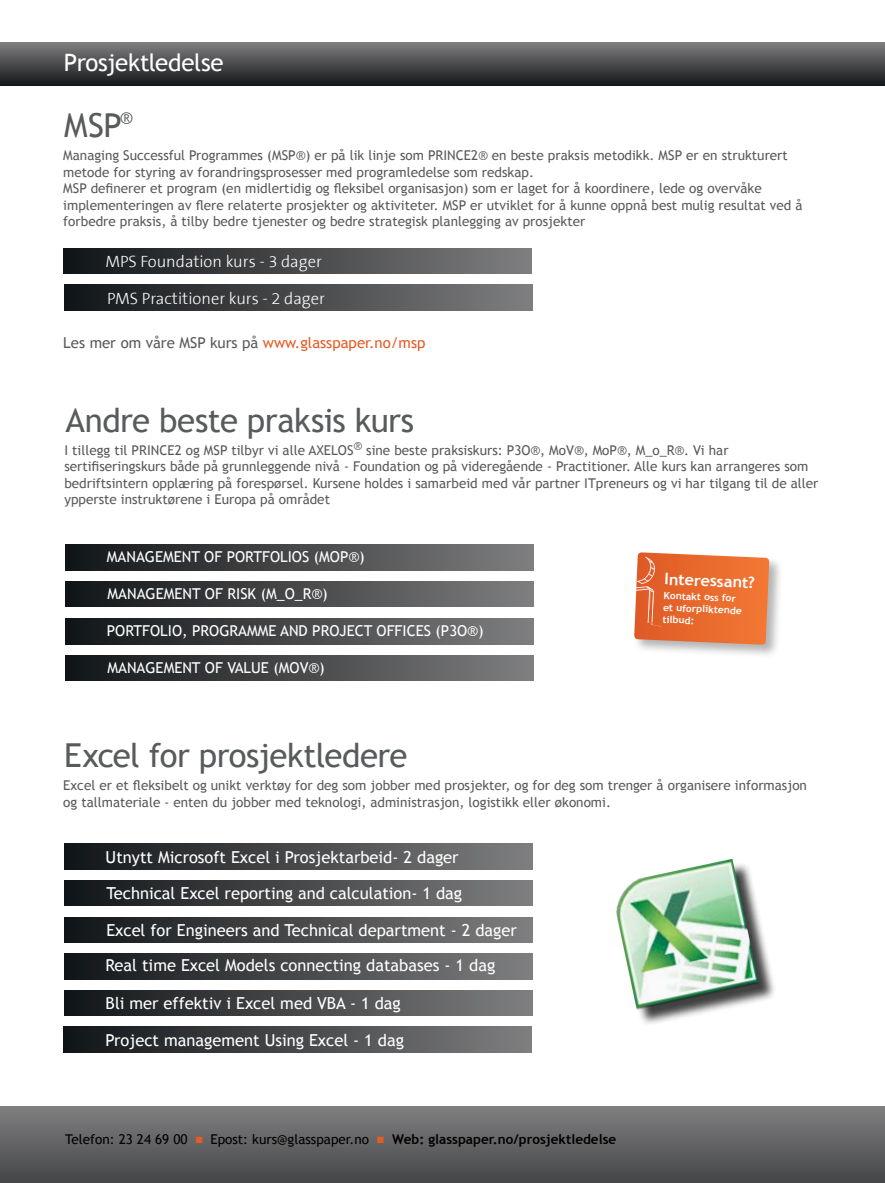
<style>
.page{position:relative;width:885px;height:1183px;background:#fff}
.page>*{position:absolute;margin:0;border:0;box-sizing:border-box;transform-origin:0 0}
.t1{font:33px "Trebuchet MS";letter-spacing:-.02em;color:#585b5c}
.t2{font:24px "Trebuchet MS";letter-spacing:-.015em;color:#fff}
.t3{font:16.5px/35.1px "Trebuchet MS";color:#fff}
.t4{font:300 16.5px "The Sans B3";color:#fff}
.t5{font:700 15.75px "Trebuchet MS";color:#fff}
.t6{font:15px "Trebuchet MS";color:#fff}
.t7{font:15px "Trebuchet MS";color:#585b5c}
.t8{font:13.5px/16.5px "Trebuchet MS";color:#585b5c}
.t9{font:13.5px "Trebuchet MS";color:#000}
.t10{font:700 9.9px/11.9px "Trebuchet MS";color:#fff}
.s1{color:#e65a25}
.s2{font-weight:700}
</style>
<div class="page">
<div style="left:0;top:43px;width:884px;height:43px;background:linear-gradient(to bottom,#7d7d7e,#14171a)"></div>
<div style="left:0;top:1106px;width:884px;height:76px;background:linear-gradient(to bottom,#7f7f81,#464749)"></div>
<div style="left:64px;top:248px;width:468px;height:26px;background:linear-gradient(to right,#111518,#7e7e7f)"></div>
<div style="left:65px;top:285px;width:468px;height:25px;background:linear-gradient(to right,#111518,#7e7e7f)"></div>
<div style="left:65px;top:581px;width:468px;height:25px;background:linear-gradient(to right,#111518,#7e7d7e)"></div>
<div style="left:65px;top:544px;width:468px;height:26px;background:linear-gradient(to right,#111518,#7e7d7e)"></div>
<div style="left:65px;top:655px;width:468px;height:25px;background:linear-gradient(to right,#111518,#7e7d7e)"></div>
<div style="left:65px;top:618px;width:468px;height:26px;background:linear-gradient(to right,#111518,#7e7d7e)"></div>
<div style="left:64px;top:880px;width:468px;height:25px;background:linear-gradient(to right,#111518,#7e7d7f)"></div>
<div style="left:64px;top:990px;width:468px;height:25px;background:linear-gradient(to right,#111518,#7e7d7f)"></div>
<div style="left:64px;top:916px;width:468px;height:26px;background:linear-gradient(to right,#111518,#7e7d7f)"></div>
<div style="left:64px;top:953px;width:468px;height:25px;background:linear-gradient(to right,#111518,#7e7d7f)"></div>
<div style="left:63px;top:1026px;width:468px;height:26px;background:linear-gradient(to right,#111518,#7e7d7e)"></div>
<div style="left:64px;top:843px;width:468px;height:26px;background:linear-gradient(to right,#111518,#7e7d7f)"></div>
<div style="left:619px;top:861px;width:157px;height:165px;background:#000;opacity:.75"></div>
<img style="left:615px;top:858px;width:144px;height:152px">
<div style="left:632px;top:550px;width:151px;height:108px;background:#000;opacity:.3"></div>
<svg style="left:632px;top:552px;width:137px;height:92px;background:#e97641"></svg>
<h2 class="t2" style="left:64px;top:48px;width:161px">Prosjektledelse</h2>
<h1 class="t1" style="left:64px;top:106px;width:70px">MSP<sup>®</sup></h1>
<p class="t8" style="left:63px;top:147px;width:740px">Managing Successful Programmes (MSP®) er på lik linje som PRINCE2® en beste praksis metodikk. MSP er en strukturert metode for styring av forandringsprosesser med programledelse som redskap.<br>MSP definerer et program (en midlertidig og fleksibel organisasjon) som er laget for å koordinere, lede og overvåke implementeringen av flere relaterte prosjekter og aktiviteter. MSP er utviklet for å kunne oppnå best mulig resultat ved å forbedre praksis, å tilby bedre tjenester og bedre strategisk planlegging av prosjekter</p>
<p class="t4" style="left:105px;top:253px;width:218px">MPS Foundation kurs - 3 dager</p>
<p class="t4" style="left:107px;top:289px;width:219px">PMS Practitioner kurs - 2 dager</p>
<p class="t7" style="left:63px;top:334px;width:364px">Les mer om våre MSP kurs på <span class="s1">www.glasspaper.no/msp</span></p>
<h1 class="t1" style="left:65px;top:400px;width:350px">Andre beste praksis kurs</h1>
<p class="t8" style="left:64px;top:441px;width:755px">I tillegg til PRINCE2 og MSP tilbyr vi alle AXELOS<sup>®</sup> sine beste praksiskurs: P3O®, MoV®, MoP®, M_o_R®. Vi har sertifiseringskurs både på grunnleggende nivå - Foundation og på videregående - Practitioner. Alle kurs kan arrangeres som bedriftsintern opplæring på forespørsel. Kursene holdes i samarbeid med vår partner ITpreneurs og vi har tilgang til de aller ypperste instruktørene i Europa på området</p>
<p class="t6" style="left:107px;top:548px;width:259px">MANAGEMENT OF PORTFOLIOS (MOP®)</p>
<p class="t6" style="left:108px;top:584px;width:221px">MANAGEMENT OF RISK (M_O_R®)</p>
<p class="t6" style="left:107px;top:621px;width:378px">PORTFOLIO, PROGRAMME AND PROJECT OFFICES (P3O®)</p>
<p class="t6" style="left:108px;top:658px;width:219px">MANAGEMENT OF VALUE (MOV®)</p>
<h1 class="t1" style="left:64px;top:735px;width:345px">Excel for prosjektledere</h1>
<p class="t5" style="left:664px;top:569px;width:92px;rotate:2deg">Interessant?</p>
<p class="t10" style="left:663px;top:589px;width:80px;rotate:2deg">Kontakt oss for et uforpliktende tilbud:</p>
<p class="t8" style="left:63px;top:777px;width:745px">Excel er et fleksibelt og unikt verktøy for deg som jobber med prosjekter, og for deg som trenger å organisere informasjon og tallmateriale - enten du jobber med teknologi, administrasjon, logistikk eller økonomi.</p>
<p class="t3" style="left:106px;top:839px;width:354px">Utnytt Microsoft Excel i Prosjektarbeid- 2 dager</p>
<p class="t3" style="left:106px;top:875px;width:357px">Technical Excel reporting and calculation- 1 dag</p>
<p class="t3" style="left:106px;top:912px;width:413px">Excel for Engineers and Technical department - 2 dager<br>Real time Excel Models connecting databases - 1 dag</p>
<p class="t3" style="left:106px;top:985px;width:297px">Bli mer effektiv i Excel med VBA - 1 dag</p>
<p class="t3" style="left:106px;top:1022px;width:300px">Project management Using Excel - 1 dag</p>
<p class="t9" style="left:65px;top:1131px;width:552px">Telefon: 23 24 69 00 <span class="s1">■</span> Epost: kurs@glasspaper.no <span class="s1">■</span> <span class="s2">Web: glasspaper.no/prosjektledelse</span></p>
</div>
